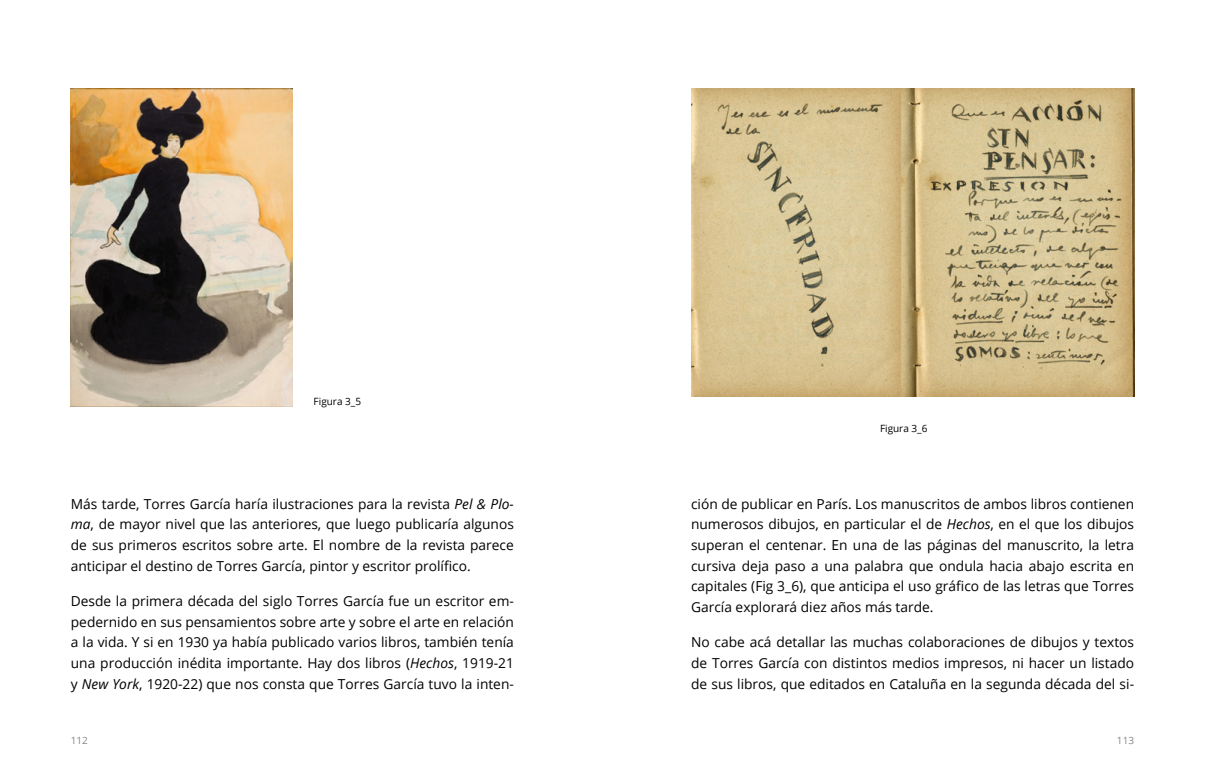
<style>
.page{position:relative;width:1205px;height:780px;background:#fff}
.page>*{position:absolute;margin:0;border:0;box-sizing:border-box;transform-origin:0 0}
.t1{font:13.75px/20.6px "Open Sans";color:#000;text-align:justify}
.t2{font:10px "Open Sans";color:#000}
.t3{font:10px "Open Sans";color:#878787}
.s1{font-style:italic}
</style>
<div class="page">
<img style="left:71px;top:89px;width:221px;height:317px">
<img style="left:691px;top:89px;width:443px;height:307px">
<p class="t2" style="left:314px;top:395px;width:49px">Figura 3_5</p>
<p class="t1" style="left:71px;top:493px;width:444px">Más tarde, Torres García haría ilustraciones para la revista <span class="s1">Pel &amp; Plo&shy;ma</span>, de mayor nivel que las anteriores, que luego publicaría algunos de sus primeros escritos sobre arte. El nombre de la revista parece anticipar el destino de Torres García, pintor y escritor prolífico.</p>
<p class="t1" style="left:71px;top:590px;width:444px">Desde la primera década del siglo Torres García fue un escritor em&shy;pedernido en sus pensamientos sobre arte y sobre el arte en relación a la vida. Y si en 1930 ya había publicado varios libros, también tenía una producción inédita importante. Hay dos libros (<span class="s1">Hechos</span>, 1919-21 y <span class="s1">New York</span>, 1920-22) que nos consta que Torres García tuvo la inten-</p>
<p class="t2" style="left:880px;top:421px;width:49px">Figura 3_6</p>
<p class="t1" style="left:691px;top:493px;width:444px">ción de publicar en París. Los manuscritos de ambos libros contienen numerosos dibujos, en particular el de <span class="s1">Hechos</span>, en el que los dibujos superan el centenar. En una de las páginas del manuscrito, la letra cursiva deja paso a una palabra que ondula hacia abajo escrita en capitales (Fig 3_6), que anticipa el uso gráfico de las letras que Torres García explorará diez años más tarde.</p>
<p class="t1" style="left:691px;top:631px;width:444px">No cabe acá detallar las muchas colaboraciones de dibujos y textos de Torres García con distintos medios impresos, ni hacer un listado de sus libros, que editados en Cataluña en la segunda década del si-</p>
<p class="t3" style="left:71px;top:734px;width:19px">112</p>
<p class="t3" style="left:1117px;top:734px;width:19px">113</p>
</div>
